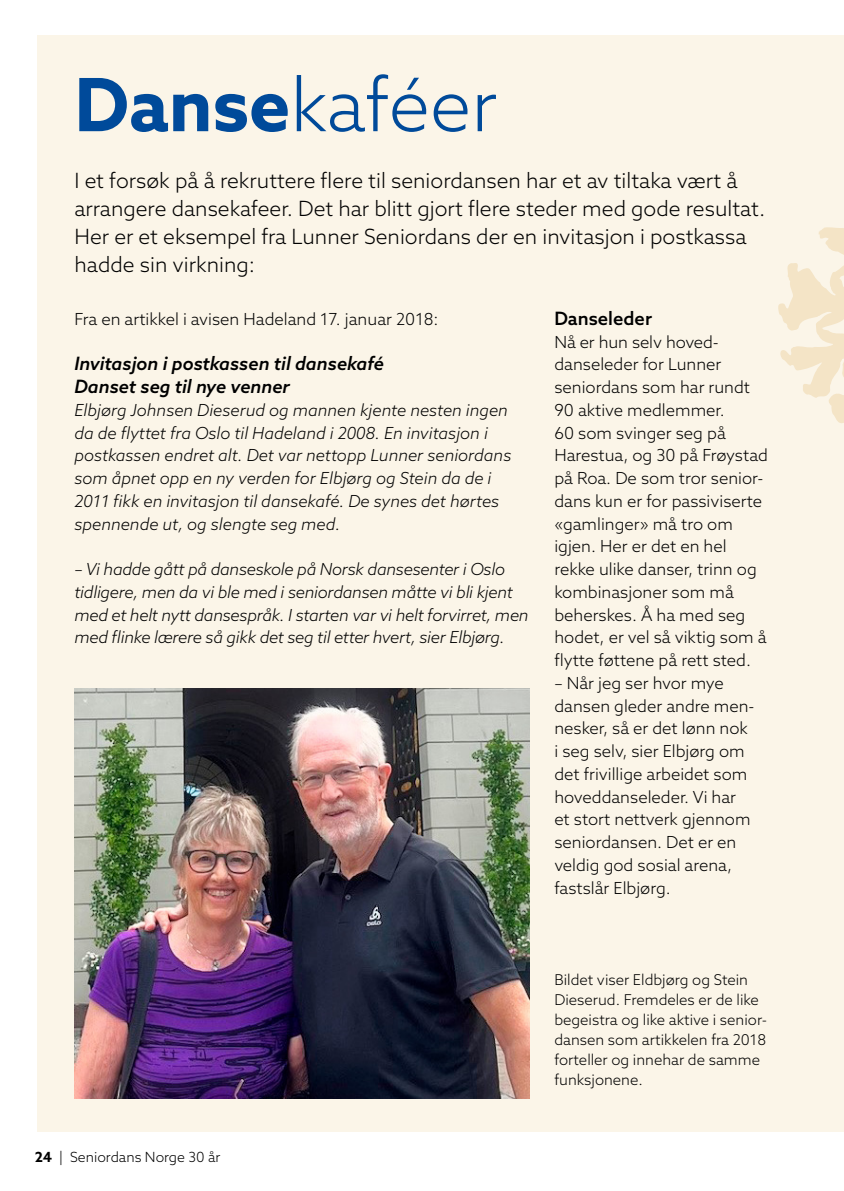
<style>
.page{position:relative;width:844px;height:1191px;background:#fff}
.page>*{position:absolute;margin:0;border:0;box-sizing:border-box;transform-origin:0 0}
.t1{font:300 73.5px "Azo Sans";color:#004a9a}
.t2{font:300 21px/28px "Azo Sans";color:#000}
.t3{font:italic 500 18.38px/22.8px "Azo Sans";color:#000}
.t4{font:500 18.38px "Azo Sans";color:#000}
.t5{font:300 16.62px/22.8px "Azo Sans";color:#000}
.t6{font:italic 300 16.62px/22.8px "Azo Sans";letter-spacing:-.01em;color:#000}
.t7{font:300 14.88px/20.1px "Azo Sans";color:#000}
.t8{font:300 14px "Azo Sans";color:#000}
.s1{font-weight:700}
</style>
<div class="page">
<div style="left:37px;top:35px;width:806px;height:1096px;background:#fbf5e8"></div>
<svg style="left:778px;top:227px;width:65px;height:196px"></svg>
<img style="left:74px;top:689px;width:455px;height:409px">
<h1 class="t1" style="left:74px;top:58px;width:424px"><span class="s1">Danse</span>kaféer</h1>
<p class="t2" style="left:74px;top:167px;width:692px">I et forsøk på å rekruttere flere til seniordansen har et av tiltaka vært å arrangere dansekafeer. Det har blitt gjort flere steder med gode resultat.<br>Her er et eksempel fra Lunner Seniordans der en invitasjon i postkassa hadde sin virkning:</p>
<p class="t5" style="left:74px;top:307px;width:365px">Fra en artikkel i avisen Hadeland 17. januar 2018:</p>
<p class="t3" style="left:74px;top:352px;width:311px">Invitasjon i postkassen til dansekafé<br>Danset seg til nye venner</p>
<p class="t6" style="left:74px;top:398px;width:438px">Elbjørg Johnsen Dieserud og mannen kjente nesten ingen da de flyttet fra Oslo til Hadeland i 2008. En invitasjon i postkassen endret alt. Det var nettopp Lunner seniordans som åpnet opp en ny verden for Elbjørg og Stein da de i 2011 fikk en invitasjon til dansekafé. De synes det hørtes spennende ut, og slengte seg med.</p>
<p class="t6" style="left:74px;top:557px;width:455px">– Vi hadde gått på danseskole på Norsk dansesenter i Oslo tidligere, men da vi ble med i seniordansen måtte vi bli kjent med et helt nytt dansespråk. I starten var vi helt forvirret, men med flinke lærere så gikk det seg til etter hvert, sier Elbjørg.</p>
<p class="t4" style="left:554px;top:306px;width:99px">Danseleder</p>
<p class="t5" style="left:554px;top:330px;width:215px">Nå er hun selv hoved&shy;danseleder for Lunner seniordans som har rundt<br>90 aktive medlemmer.<br>60 som svinger seg på<br>Harestua, og 30 på Frøystad på Roa. De som tror senior&shy;dans kun er for passiviserte «gamlinger» må tro om igjen. Her er det en hel rekke ulike danser, trinn og kombinasjoner som må beherskes. Å ha med seg hodet, er vel så viktig som å flytte føttene på rett sted.</p>
<p class="t5" style="left:554px;top:671px;width:202px">– Når jeg ser hvor mye dansen gleder andre men&shy;nesker, så er det lønn nok i seg selv, sier Elbjørg om det frivillige arbeidet som hoveddanseleder. Vi har et stort nettverk gjennom seniordansen. Det er en veldig god sosial arena, fastslår Elbjørg.</p>
<p class="t8" style="left:35px;top:1148px;width:187px"><span class="s1">24</span> | Seniordans Norge 30 år</p>
<p class="t7" style="left:554px;top:969px;width:214px">Bildet viser Eldbjørg og Stein<br>Dieserud. Fremdeles er de like begeistra og like aktive i senior&shy;dansen som artikkelen fra 2018 forteller og innehar de samme funksjonene.</p>
</div>
